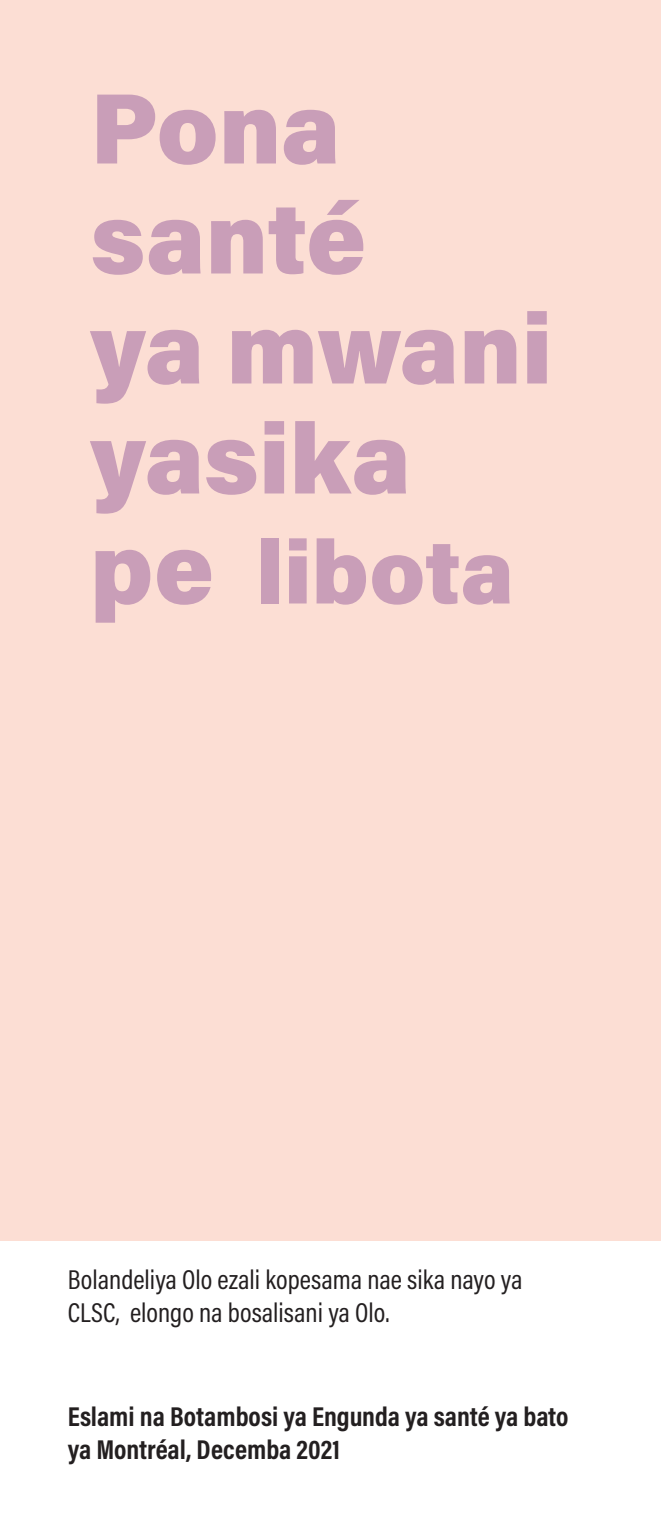
<style>
.page{position:relative;width:661px;height:1530px;background:#fff}
.page>*{position:absolute;margin:0;border:0;box-sizing:border-box;transform-origin:0 0}
.t1{font:900 100px/110px "Acumin Pro";letter-spacing:-.005em;color:#c99eb8}
.t2{font:900 90px "Acumin Pro";color:#c99eb8}
.t3{font:27.5px/33px "Acumin Pro Cond";color:#231f20}
.t4{font:700 27.5px/33px "Acumin Pro Cond";color:#231f20}
.s1{font-size:100px}
</style>
<div class="page">
<div style="left:0;top:0;width:660px;height:1240px;background:#fcded4"></div>
<p class="t1" style="left:90px;top:69px;width:463px">Pona santé<br>ya mwani yasika</p>
<p class="t2" style="left:90px;top:508px;width:425px"><span class="s1">pe</span> libota</p>
<p class="t3" style="left:68px;top:1263px;width:455px">Bolandeliya Olo ezali kopesama nae sika nayo ya<br>CLSC, elongo na bosalisani ya Olo.</p>
<p class="t4" style="left:68px;top:1399px;width:501px">Eslami na Botambosi ya Engunda ya santé ya bato ya Montréal, Decemba 2021</p>
</div>
